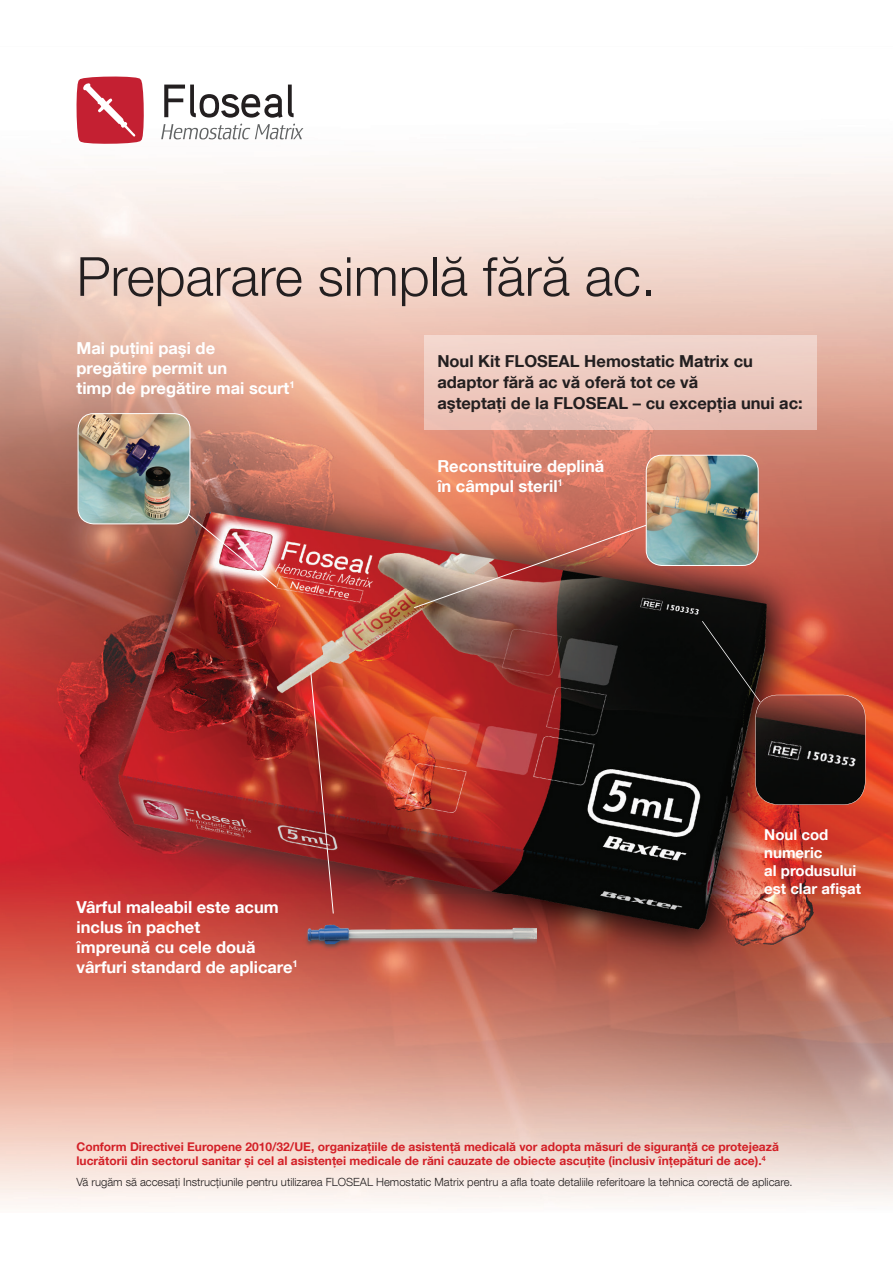
<style>
.page{position:relative;width:893px;height:1263px;background:#fff}
.page>*{position:absolute;margin:0;border:0;box-sizing:border-box;transform-origin:0 0}
.t1{font:300 54px "Helvetica Neue LT Com";color:#231f20}
.t2{font:700 16.5px "Helvetica Neue LT Com";color:#fff}
.t3{font:700 16.5px "Helvetica Neue LT Com";color:#231f20}
.t4{font:700 15px/18px "Helvetica Neue LT Com";color:#fff}
.t5{font:700 12px/14.4px "Helvetica Neue LT Com";color:#d32027}
.t6{font:300 11.25px "Helvetica Neue LT Com";color:#231f20}
</style>
<div class="page">
<img style="left:0;top:84px;width:893px;height:1122px">
<img style="left:78px;top:414px;width:112px;height:110px">
<div style="left:78px;top:413px;width:112px;height:111px;border:1px solid #fff;border-radius:16px"></div>
<img style="left:187px;top:513px;width:90px;height:75px">
<img style="left:646px;top:455px;width:112px;height:110px">
<div style="left:646px;top:455px;width:112px;height:111px;border:1px solid #fff;border-radius:16px"></div>
<img style="left:413px;top:524px;width:234px;height:85px">
<svg style="left:702px;top:621px;width:163px;height:184px;background:#51251e"></svg>
<img style="left:291px;top:912px;width:246px;height:40px">
<svg style="left:310px;top:671px;width:24px;height:243px;background:#a33230"></svg>
<div style="left:424px;top:335px;width:392px;height:94px;background:linear-gradient(to bottom,#f2d7ce,#e7bbaf)"></div>
<svg style="left:161px;top:124px;width:142px;height:15px"></svg>
<svg style="left:75px;top:76px;width:70px;height:69px"></svg>
<svg style="left:164px;top:85px;width:130px;height:33px"></svg>
<p class="t1" style="left:77px;top:244px;width:581px">Preparare simplă fără ac.</p>
<p class="t2" style="left:77px;top:338px;width:140px">Mai puţini paşi de</p>
<p class="t2" style="left:77px;top:358px;width:152px">pregătire permit un</p>
<p class="t2" style="left:77px;top:378px;width:220px">timp de pregătire mai scurt<sup>1</sup></p>
<p class="t3" style="left:437px;top:351px;width:317px">Noul Kit FLOSEAL Hemostatic Matrix cu</p>
<p class="t3" style="left:437px;top:372px;width:262px">adaptor fără ac vă oferă tot ce vă</p>
<p class="t3" style="left:437px;top:393px;width:367px">aşteptaţi de la FLOSEAL – cu excepţia unui ac:</p>
<p class="t2" style="left:437px;top:456px;width:169px">Reconstituire deplină</p>
<p class="t2" style="left:437px;top:476px;width:127px">în câmpul steril<sup>1</sup></p>
<p class="t2" style="left:77px;top:897px;width:204px">Vârful maleabil este acum</p>
<p class="t2" style="left:77px;top:917px;width:125px">inclus în pachet</p>
<p class="t2" style="left:77px;top:936px;width:181px">împreună cu cele două</p>
<p class="t2" style="left:77px;top:956px;width:223px">vârfuri standard de aplicare<sup>1</sup></p>
<p class="t4" style="left:764px;top:825px;width:66px">Noul cod numeric</p>
<p class="t4" style="left:764px;top:861px;width:98px">al produsului est clar afişat</p>
<p class="t5" style="left:77px;top:1139px;width:704px">Conform Directivei Europene 2010/32/UE, organizaţiile de asistenţă medicală vor adopta măsuri de siguranţă ce protejează lucrătorii din sectorul sanitar și cel al asistenței medicale de răni cauzate de obiecte ascuţite (inclusiv înţepături de ace).<sup>4</sup></p>
<p class="t6" style="left:77px;top:1175px;width:718px">Vă rugăm să accesaţi Instrucţiunile pentru utilizarea FLOSEAL Hemostatic Matrix pentru a afla toate detaliile referitoare la tehnica corectă de aplicare.</p>
</div>
